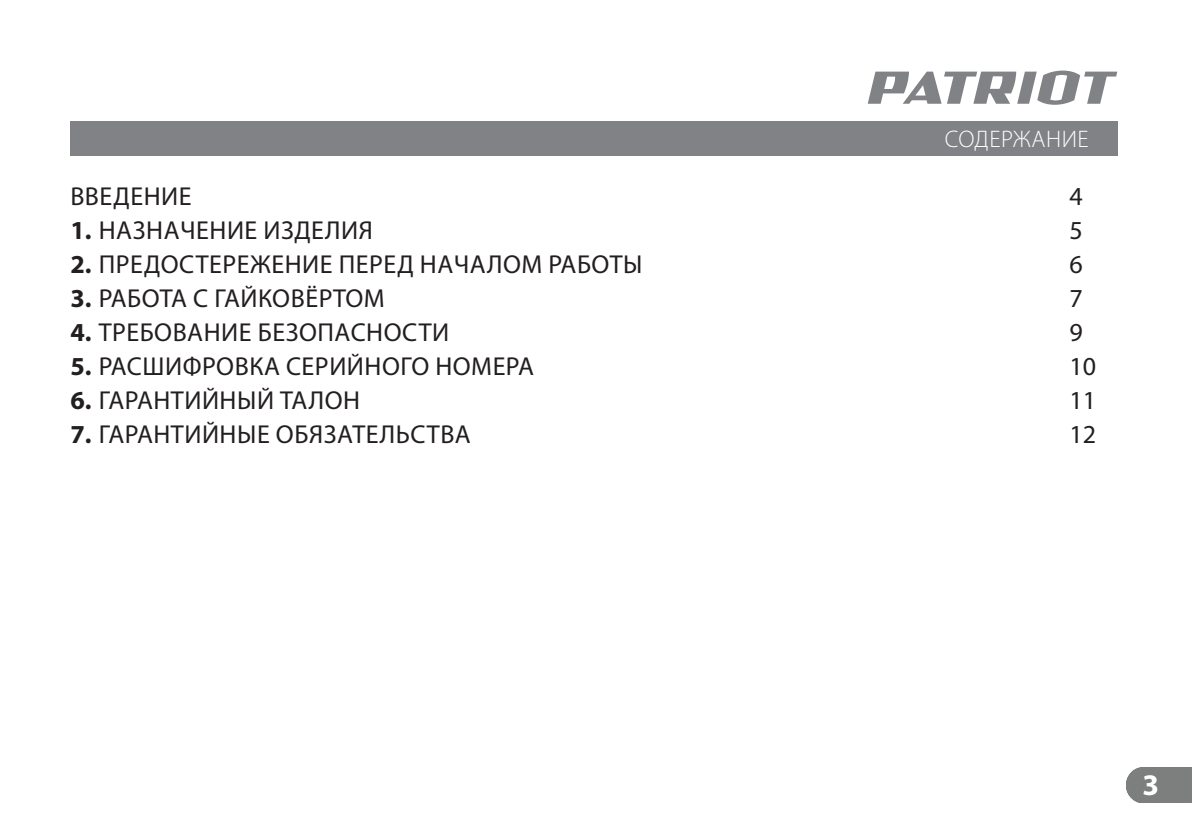
<style>
.page{position:relative;width:1192px;height:839px;background:#fff}
.page>*{position:absolute;margin:0;border:0;box-sizing:border-box;transform-origin:0 0}
.t1{font:700 30px "Myriad Pro";color:#fff}
.t2{font:26px/34px "Myriad Pro";letter-spacing:.02em;color:#231f20}
.t3{font:300 24px "Myriad Pro";letter-spacing:.02em;color:#fff}
.s1{font-weight:700}
</style>
<div class="page">
<div style="left:1126px;top:767px;width:65px;height:35px;background:#7d7e7e"></div>
<svg style="left:867px;top:71px;width:250px;height:34px"></svg>
<div style="left:70px;top:121px;width:1047px;height:34px;background:#808285"></div>
<p class="t2" style="left:70px;top:180px;width:123px">ВВЕДЕНИЕ</p>
<p class="t2" style="left:70px;top:214px;width:304px"><span class="s1">1.</span> НАЗНАЧЕНИЕ ИЗДЕЛИЯ</p>
<p class="t2" style="left:70px;top:248px;width:573px"><span class="s1">2.</span> ПРЕДОСТЕРЕЖЕНИЕ ПЕРЕД НАЧАЛОМ РАБОТЫ</p>
<p class="t2" style="left:70px;top:282px;width:316px"><span class="s1">3.</span> РАБОТА С ГАЙКОВЁРТОМ</p>
<p class="t2" style="left:70px;top:316px;width:380px"><span class="s1">4.</span> ТРЕБОВАНИЕ БЕЗОПАСНОСТИ</p>
<p class="t2" style="left:70px;top:350px;width:465px"><span class="s1">5.</span> РАСШИФРОВКА СЕРИЙНОГО НОМЕРА</p>
<p class="t2" style="left:70px;top:384px;width:291px"><span class="s1">6.</span> ГАРАНТИЙНЫЙ ТАЛОН</p>
<p class="t2" style="left:70px;top:418px;width:402px"><span class="s1">7.</span> ГАРАНТИЙНЫЕ ОБЯЗАТЕЛЬСТВА</p>
<p class="t3" style="left:944px;top:128px;width:145px">СОДЕРЖАНИЕ</p>
<p class="t2" style="left:1069px;top:180px;width:28px">4<br>5<br>6<br>7<br>9<br>10<br>11<br>12</p>
<p class="t1" style="left:1142px;top:769px;width:18px">3</p>
</div>
